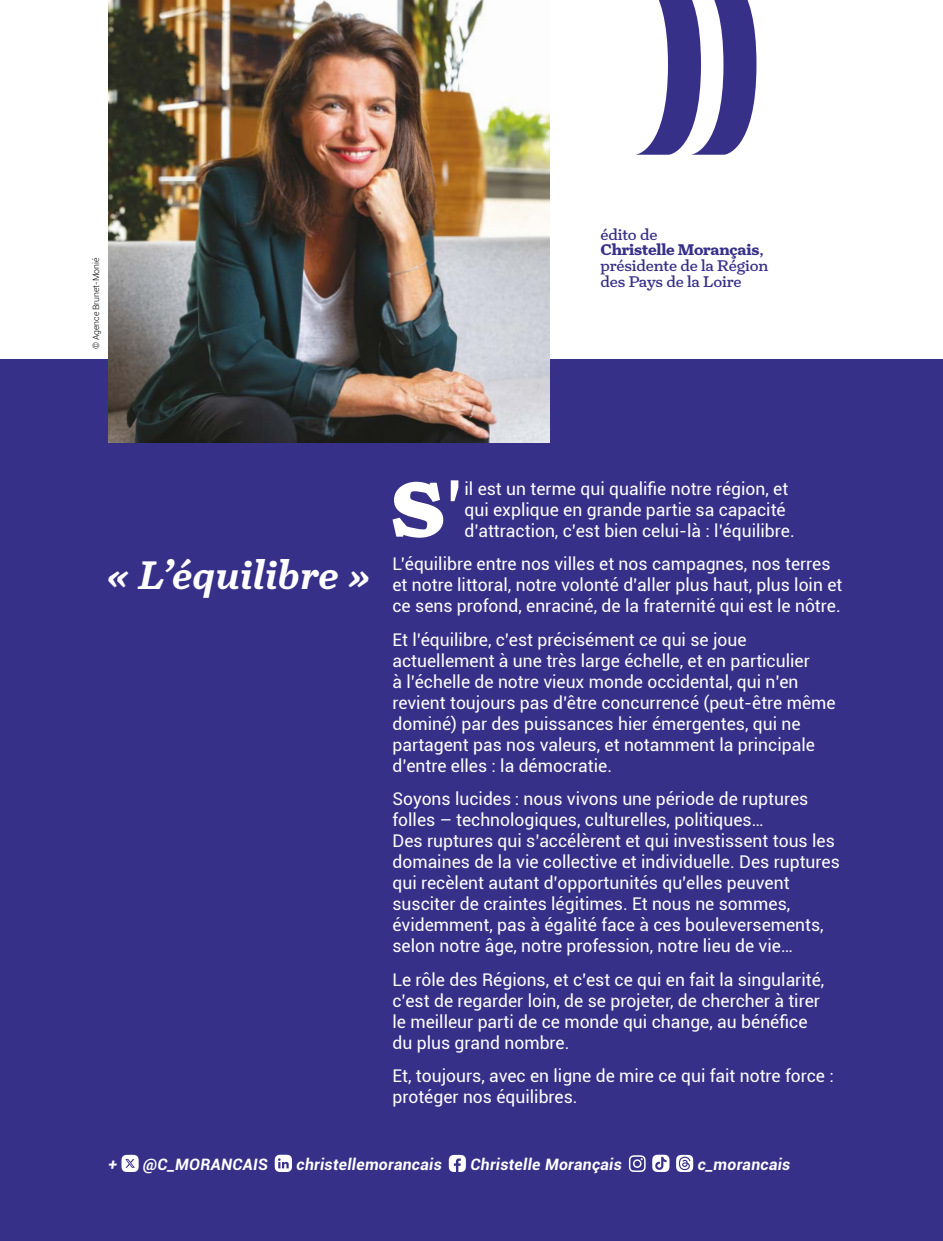
<style>
.page{position:relative;width:943px;height:1241px;background:#fff}
.page>*{position:absolute;margin:0;border:0;box-sizing:border-box;transform-origin:0 0}
.t1{font:900 79.1px "Turnip";color:#fff}
.t2{font:italic 500 40.6px "Turnip";letter-spacing:.01em;color:#fff}
.t3{font:17.5px/21px "Roboto";color:#fff}
.t4{font:15.75px/15.8px "Turnip";letter-spacing:-.01em;color:#373089}
.t5{font:italic 700 15.75px "Roboto";letter-spacing:.02em;color:#fff}
.t6{font:300 8.75px "Roboto";letter-spacing:-.01em;color:#000}
.s1{font-weight:700}
.s2{font-family:"Roboto";font-weight:400}
</style>
<div class="page">
<div style="left:0;top:360px;width:943px;height:880px;background:#373089"></div>
<svg style="left:121px;top:1154px;width:18px;height:17px"></svg>
<svg style="left:275px;top:1154px;width:17px;height:17px"></svg>
<svg style="left:449px;top:1154px;width:17px;height:17px"></svg>
<svg style="left:629px;top:1155px;width:16px;height:16px"></svg>
<svg style="left:652px;top:1154px;width:17px;height:17px"></svg>
<svg style="left:676px;top:1154px;width:17px;height:17px"></svg>
<img style="left:108px;top:0;width:441px;height:442px">
<svg style="left:636px;top:0;width:120px;height:155px"></svg>
<p class="t6" style="left:90px;top:349px;width:93px;rotate:-90deg">© Agence Brunet-Monié</p>
<p class="t4" style="left:600px;top:226px;width:169px">édito de<br><span class="s1">Christelle Morançais</span>, présidente de la Région des Pays de la Loire</p>
<h2 class="t2" style="left:108px;top:548px;width:264px">« L’équilibre »</h2>
<h1 class="t1" style="left:390px;top:456px;width:76px">S<span class="s2">’</span></h1>
<p class="t3" style="left:464px;top:477px;width:332px">il est un terme qui qualifie notre région, et qui explique en grande partie sa capacité d’attraction, c’est bien celui-là : l’équilibre.</p>
<p class="t3" style="left:392px;top:552px;width:451px">L’équilibre entre nos villes et nos campagnes, nos terres et notre littoral, notre volonté d’aller plus haut, plus loin et ce sens profond, enraciné, de la fraternité qui est le nôtre.</p>
<p class="t3" style="left:392px;top:628px;width:444px">Et l’équilibre, c’est précisément ce qui se joue actuellement à une très large échelle, et en particulier<br>à l’échelle de notre vieux monde occidental, qui n’en revient toujours pas d’être concurrencé (peut-être même dominé) par des puissances hier émergentes, qui ne partagent pas nos valeurs, et notamment la principale d’entre elles : la démocratie.</p>
<p class="t3" style="left:392px;top:787px;width:449px">Soyons lucides : nous vivons une période de ruptures folles – technologiques, culturelles, politiques…<br>Des ruptures qui s’accélèrent et qui investissent tous les domaines de la vie collective et individuelle. Des ruptures qui recèlent autant d’opportunités qu’elles peuvent susciter de craintes légitimes. Et nous ne sommes, évidemment, pas à égalité face à ces bouleversements, selon notre âge, notre profession, notre lieu de vie…</p>
<p class="t3" style="left:392px;top:968px;width:433px">Le rôle des Régions, et c’est ce qui en fait la singularité, c’est de regarder loin, de se projeter, de chercher à tirer le meilleur parti de ce monde qui change, au bénéfice du plus grand nombre.</p>
<p class="t3" style="left:392px;top:1064px;width:443px">Et, toujours, avec en ligne de mire ce qui fait notre force : protéger nos équilibres.</p>
<p class="t5" style="left:108px;top:1153px;width:10px">+</p>
<p class="t5" style="left:143px;top:1153px;width:126px">@C_MORANCAIS</p>
<p class="t5" style="left:296px;top:1153px;width:147px">christellemorancais</p>
<p class="t5" style="left:470px;top:1153px;width:153px">Christelle Morançais</p>
<p class="t5" style="left:697px;top:1153px;width:94px">c_morancais</p>
</div>
